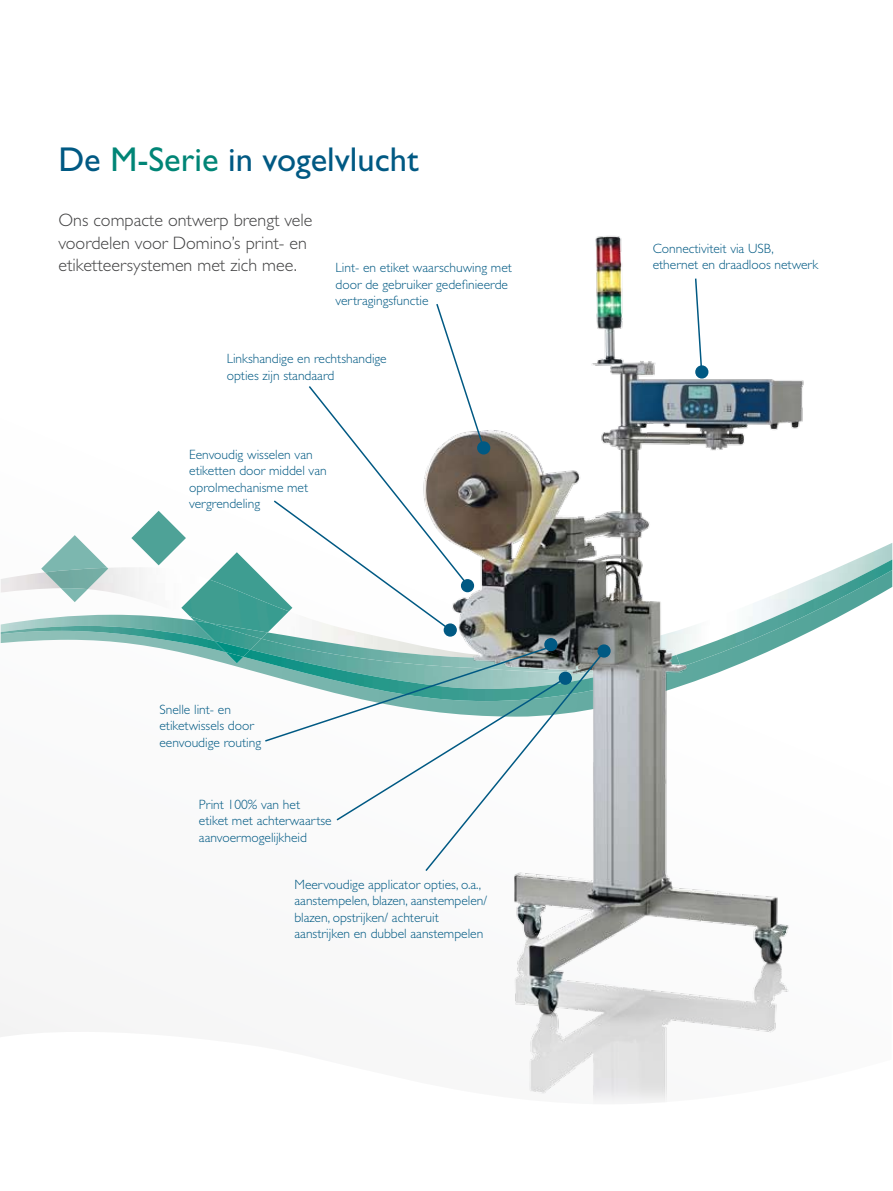
<style>
.page{position:relative;width:893px;height:1191px;background:#fff}
.page>*{position:absolute;margin:0;border:0;box-sizing:border-box;transform-origin:0 0}
.t1{font:34.5px "Gill Sans";color:#005983}
.t2{font:300 18px/22.5px "Gill Sans";color:#414142}
.t3{font:300 13.5px/16.5px "Gill Sans";color:#005983}
.s1{color:#008576}
</style>
<div class="page">
<svg style="left:67px;top:535px;width:16px;height:8px"></svg>
<img style="left:1px;top:559px;width:264px;height:115px">
<img style="left:214px;top:641px;width:36px;height:16px">
<img style="left:265px;top:236px;width:627px;height:867px">
<div style="left:696px;top:366px;width:12px;height:12px;background:#005983;border-radius:50%"></div>
<div style="left:695px;top:365px;width:13px;height:13px;border:2px solid #005983;border-radius:50%"></div>
<svg style="left:694px;top:277px;width:9px;height:97px"></svg>
<div style="left:478px;top:442px;width:12px;height:12px;background:#005983;border-radius:50%"></div>
<div style="left:477px;top:441px;width:13px;height:13px;border:2px solid #005983;border-radius:50%"></div>
<div style="left:444px;top:624px;width:12px;height:12px;background:#005983;border-radius:50%"></div>
<div style="left:444px;top:623px;width:13px;height:13px;border:2px solid #005983;border-radius:50%"></div>
<svg style="left:131px;top:302px;width:355px;height:330px"></svg>
<div style="left:545px;top:639px;width:12px;height:11px;background:#005983;border-radius:50%"></div>
<div style="left:544px;top:638px;width:13px;height:13px;border:2px solid #005983;border-radius:50%"></div>
<div style="left:598px;top:645px;width:12px;height:12px;background:#005983;border-radius:50%"></div>
<div style="left:597px;top:644px;width:14px;height:13px;border:2px solid #005983;border-radius:50%"></div>
<svg style="left:263px;top:644px;width:343px;height:228px"></svg>
<div style="left:462px;top:580px;width:11px;height:11px;background:#005983;border-radius:50%"></div>
<div style="left:461px;top:579px;width:13px;height:13px;border:2px solid #005983;border-radius:50%"></div>
<h1 class="t1" style="left:58px;top:139px;width:362px">De <span class="s1">M-Serie</span> in vogelvlucht</h1>
<h2 class="t2" style="left:58px;top:209px;width:256px">Ons compacte ontwerp brengt vele voordelen voor Domino’s print- en etiketteersystemen met zich mee.</h2>
<p class="t3" style="left:336px;top:260px;width:178px">Lint- en etiket waarschuwing met door de gebruiker gedefinieerde vertragingsfunctie</p>
<p class="t3" style="left:227px;top:350px;width:161px">Linkshandige en rechtshandige opties zijn standaard</p>
<p class="t3" style="left:189px;top:446px;width:139px">Eenvoudig wisselen van etiketten door middel van oprolmechanisme met vergrendeling</p>
<p class="t3" style="left:159px;top:701px;width:103px">Snelle lint- en etiketwissels door eenvoudige routing</p>
<p class="t3" style="left:199px;top:796px;width:134px">Print 100% van het etiket met achterwaartse aanvoermogelijkheid</p>
<p class="t3" style="left:294px;top:876px;width:194px">Meervoudige applicator opties, o.a., aanstempelen, blazen, aanstempelen/ blazen, opstrijken/ achteruit aanstrijken en dubbel aanstempelen</p>
<p class="t3" style="left:653px;top:240px;width:167px">Connectiviteit via USB, ethernet en draadloos netwerk</p>
</div>
